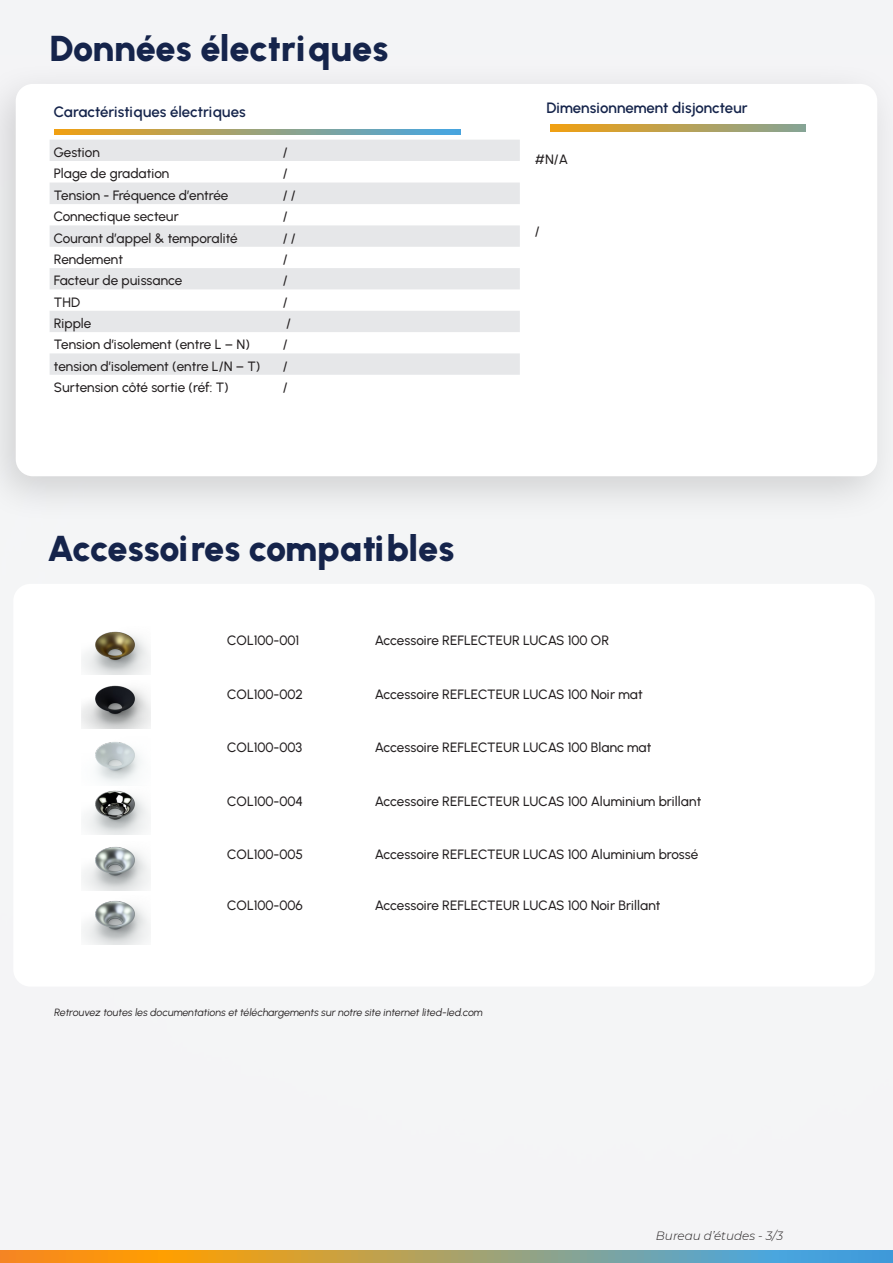
<style>
.page{position:relative;width:893px;height:1263px;background:#f4f4f6}
.page>*{position:absolute;margin:0;border:0;box-sizing:border-box;transform-origin:0 0}
.t1{font:900 36px "Urbanist";letter-spacing:-.01em;color:#15244b}
.Texte_courant{font:600 15px "Urbanist";letter-spacing:-.005em;color:#15244b}
.Texte_courant-2{font:500 13.5px "Urbanist";letter-spacing:-.005em;color:#231f20}
.Texte_courant-3{font:italic 300 12px "Montserrat";color:#231f20}
.Texte_courant-4{font:italic 10.5px "Urbanist";letter-spacing:-.005em;color:#231f20}
</style>
<div class="page">
<svg style="left:0;top:1251px;width:893px;height:12px;background:#a79e6c"></svg>
<div style="left:13px;top:584px;width:862px;height:402px;background:#fff;border-radius:17px"></div>
<img style="left:82px;top:631px;width:69px;height:44px">
<img style="left:81px;top:685px;width:70px;height:44px">
<img style="left:85px;top:742px;width:63px;height:92px">
<img style="left:82px;top:846px;width:69px;height:44px">
<img style="left:82px;top:900px;width:69px;height:45px">
<div style="left:0;top:59px;width:893px;height:466px;background:#000001;opacity:.15"></div>
<div style="left:16px;top:84px;width:861px;height:392px;background:#fff;border-radius:17px"></div>
<svg style="left:54px;top:129px;width:407px;height:5px;background:#9aa27b"></svg>
<svg style="left:551px;top:125px;width:255px;height:7px;background:#baa153"></svg>
<svg style="left:50px;top:140px;width:470px;height:235px;fill:#e6e7e9"></svg>
<p class="t1" style="left:50px;top:27px;width:340px">Données électriques</p>
<p class="Texte_courant" style="left:54px;top:103px;width:193px">Caractéristiques électriques</p>
<p class="Texte_courant-2" style="left:54px;top:144px;width:48px">Gestion</p>
<p class="Texte_courant-2" style="left:283px;top:144px;width:6px">/</p>
<p class="Texte_courant-2" style="left:54px;top:165px;width:117px">Plage de gradation</p>
<p class="Texte_courant-2" style="left:283px;top:165px;width:6px">/</p>
<p class="Texte_courant-2" style="left:54px;top:187px;width:176px">Tension - Fréquence d’entrée</p>
<p class="Texte_courant-2" style="left:283px;top:187px;width:15px">/ /</p>
<p class="Texte_courant-2" style="left:54px;top:208px;width:126px">Connectique secteur</p>
<p class="Texte_courant-2" style="left:283px;top:208px;width:6px">/</p>
<p class="Texte_courant-2" style="left:54px;top:230px;width:186px">Courant d’appel &amp; temporalité</p>
<p class="Texte_courant-2" style="left:283px;top:230px;width:15px">/ /</p>
<p class="Texte_courant-2" style="left:54px;top:251px;width:71px">Rendement</p>
<p class="Texte_courant-2" style="left:283px;top:251px;width:6px">/</p>
<p class="Texte_courant-2" style="left:54px;top:272px;width:130px">Facteur de puissance</p>
<p class="Texte_courant-2" style="left:283px;top:272px;width:6px">/</p>
<p class="Texte_courant-2" style="left:54px;top:294px;width:28px">THD</p>
<p class="Texte_courant-2" style="left:283px;top:294px;width:6px">/</p>
<p class="Texte_courant-2" style="left:54px;top:315px;width:39px">Ripple</p>
<p class="Texte_courant-2" style="left:286px;top:315px;width:6px">/</p>
<p class="Texte_courant-2" style="left:54px;top:336px;width:198px">Tension d’isolement (entre L – N)</p>
<p class="Texte_courant-2" style="left:283px;top:336px;width:6px">/</p>
<p class="Texte_courant-2" style="left:54px;top:358px;width:208px">tension d’isolement (entre L/N – T)</p>
<p class="Texte_courant-2" style="left:283px;top:358px;width:6px">/</p>
<p class="Texte_courant-2" style="left:54px;top:379px;width:176px">Surtension côté sortie (réf: T)</p>
<p class="Texte_courant-2" style="left:283px;top:379px;width:6px">/</p>
<p class="t1" style="left:47px;top:527px;width:409px">Accessoires compatibles</p>
<p class="Texte_courant" style="left:546px;top:99px;width:203px">Dimensionnement disjoncteur</p>
<p class="Texte_courant-2" style="left:535px;top:151px;width:35px">#N/A</p>
<p class="Texte_courant-2" style="left:535px;top:223px;width:6px">/</p>
<p class="Texte_courant-2" style="left:227px;top:632px;width:74px">COL100-001</p>
<p class="Texte_courant-2" style="left:375px;top:632px;width:236px">Accessoire REFLECTEUR LUCAS 100 OR</p>
<p class="Texte_courant-2" style="left:227px;top:686px;width:77px">COL100-002</p>
<p class="Texte_courant-2" style="left:375px;top:686px;width:269px">Accessoire REFLECTEUR LUCAS 100 Noir mat</p>
<p class="Texte_courant-2" style="left:227px;top:739px;width:77px">COL100-003</p>
<p class="Texte_courant-2" style="left:375px;top:739px;width:278px">Accessoire REFLECTEUR LUCAS 100 Blanc mat</p>
<p class="Texte_courant-2" style="left:227px;top:793px;width:77px">COL100-004</p>
<p class="Texte_courant-2" style="left:375px;top:793px;width:328px">Accessoire REFLECTEUR LUCAS 100 Aluminium brillant</p>
<p class="Texte_courant-2" style="left:227px;top:847px;width:77px">COL100-005</p>
<p class="Texte_courant-2" style="left:375px;top:847px;width:325px">Accessoire REFLECTEUR LUCAS 100 Aluminium brossé</p>
<p class="Texte_courant-2" style="left:227px;top:897px;width:77px">COL100-006</p>
<p class="Texte_courant-2" style="left:375px;top:897px;width:287px">Accessoire REFLECTEUR LUCAS 100 Noir Brillant</p>
<p class="Texte_courant-4" style="left:55px;top:1006px;width:430px">Retrouvez toutes les documentations et téléchargements sur notre site internet lited-led.com</p>
<p class="Texte_courant-3" style="left:656px;top:1228px;width:129px">Bureau d’études - 3/3</p>
</div>
